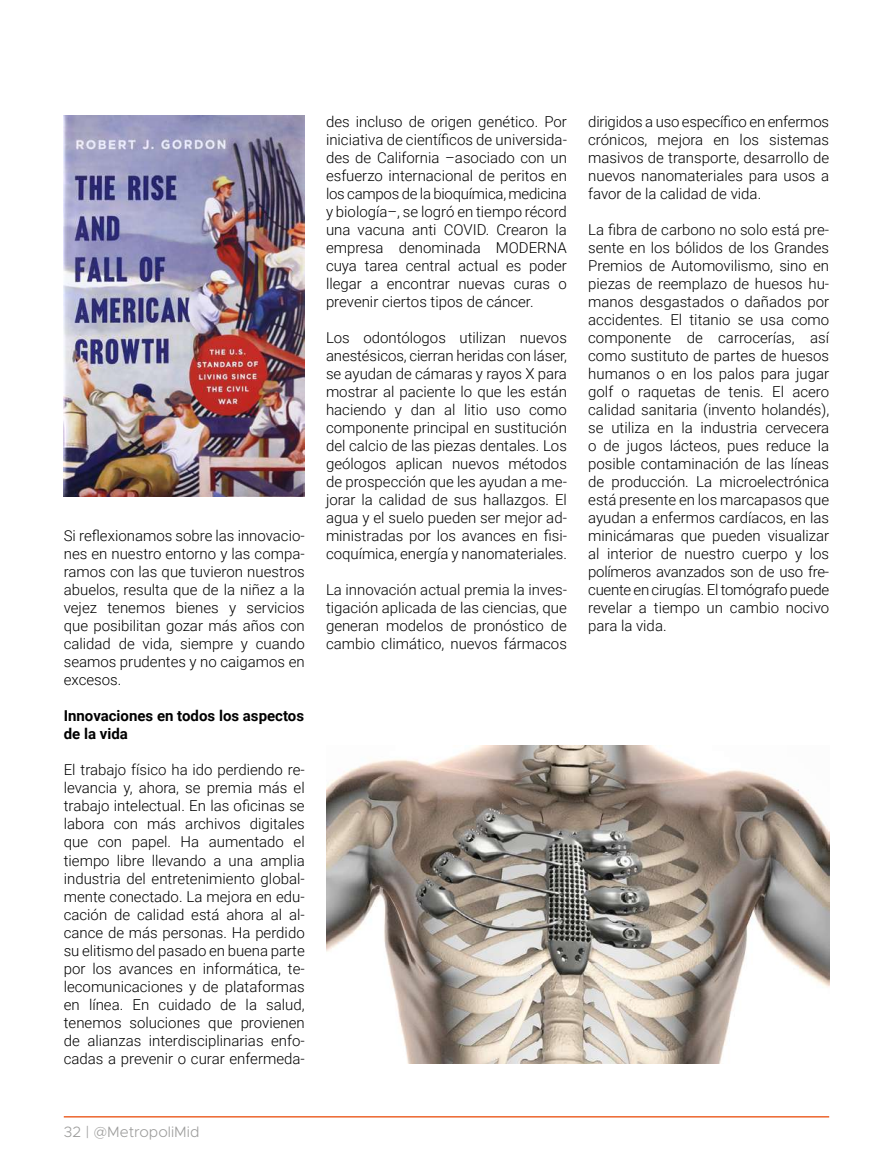
<style>
.page{position:relative;width:893px;height:1170px;background:#fff}
.page>*{position:absolute;margin:0;border:0;box-sizing:border-box;transform-origin:0 0}
.t1{font:300 15px/18px "Roboto";color:#000;text-align:justify}
.t2{font:700 15px/18px "Roboto";color:#000}
.t3{font:300 15px "Metropolis";color:#9d9d9c}
</style>
<div class="page">
<hr style="left:64px;top:1115px;width:765px;height:2px;background:#ec652d">
<img style="left:64px;top:116px;width:241px;height:380px">
<img style="left:326px;top:745px;width:503px;height:318px">
<p class="t1" style="left:64px;top:526px;width:242px">Si reflexionamos sobre las innovacio&shy;nes en nuestro entorno y las compa&shy;ramos con las que tuvieron nuestros abuelos, resulta que de la niñez a la vejez tenemos bienes y servicios que posibilitan gozar más años con calidad de vida, siempre y cuando seamos prudentes y no caigamos en excesos.</p>
<p class="t2" style="left:64px;top:706px;width:242px">Innovaciones en todos los aspectos de la vida</p>
<p class="t1" style="left:64px;top:760px;width:242px">El trabajo físico ha ido perdiendo re&shy;levancia y, ahora, se premia más el trabajo intelectual. En las oficinas se labora con más archivos digitales que con papel. Ha aumentado el tiempo libre llevando a una amplia industria del entretenimiento global&shy;mente conectado. La mejora en edu&shy;cación de calidad está ahora al al&shy;cance de más personas. Ha perdido su elitismo del pasado en buena parte por los avances en informática, te&shy;lecomunicaciones y de plataformas en línea. En cuidado de la salud, tenemos soluciones que provienen de alianzas interdisciplinarias enfo&shy;cadas a prevenir o curar enfermeda-</p>
<p class="t1" style="left:326px;top:112px;width:242px">des incluso de origen genético. Por iniciativa de científicos de universida&shy;des de California –asociado con un esfuerzo internacional de peritos en los campos de la bioquímica, medicina y biología–, se logró en tiempo récord una vacuna anti COVID. Crearon la empresa denominada MODERNA cuya tarea central actual es poder llegar a encontrar nuevas curas o prevenir ciertos tipos de cáncer.</p>
<p class="t1" style="left:326px;top:328px;width:242px">Los odontólogos utilizan nuevos anestésicos, cierran heridas con láser, se ayudan de cámaras y rayos X para mostrar al paciente lo que les están haciendo y dan al litio uso como componente principal en sustitución del calcio de las piezas dentales. Los geólogos aplican nuevos métodos de prospección que les ayudan a me&shy;jorar la calidad de sus hallazgos. El agua y el suelo pueden ser mejor ad&shy;ministradas por los avances en fisi&shy;coquímica, energía y nanomateriales.</p>
<p class="t1" style="left:326px;top:580px;width:242px">La innovación actual premia la inves&shy;tigación aplicada de las ciencias, que generan modelos de pronóstico de cambio climático, nuevos fármacos</p>
<p class="t1" style="left:588px;top:112px;width:242px">dirigidos a uso específico en enfermos crónicos, mejora en los sistemas masivos de transporte, desarrollo de nuevos nanomateriales para usos a favor de la calidad de vida.</p>
<p class="t1" style="left:588px;top:220px;width:242px">La fibra de carbono no solo está pre&shy;sente en los bólidos de los Grandes Premios de Automovilismo, sino en piezas de reemplazo de huesos hu&shy;manos desgastados o dañados por accidentes. El titanio se usa como componente de carrocerías, así como sustituto de partes de huesos humanos o en los palos para jugar golf o raquetas de tenis. El acero calidad sanitaria (invento holandés), se utiliza en la industria cervecera o de jugos lácteos, pues reduce la posible contaminación de las líneas de producción. La microelectrónica está presente en los marcapasos que ayudan a enfermos cardíacos, en las minicámaras que pueden visualizar al interior de nuestro cuerpo y los polímeros avanzados son de uso fre&shy;cuente en cirugías. El tomógrafo puede revelar a tiempo un cambio nocivo para la vida.</p>
<p class="t3" style="left:64px;top:1121px;width:137px">32 | @MetropoliMid</p>
</div>
